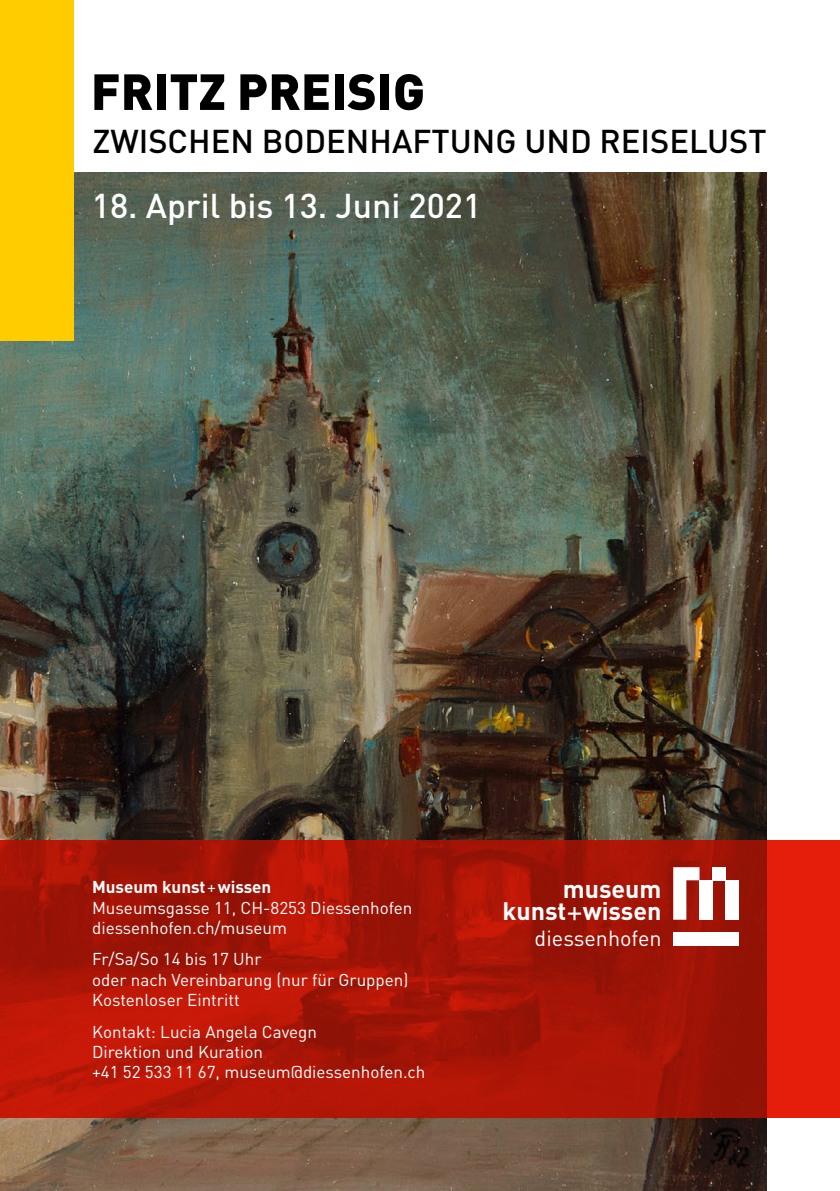
<style>
.page{position:relative;width:840px;height:1191px;background:#fff}
.page>*{position:absolute;margin:0;border:0;box-sizing:border-box;transform-origin:0 0}
.t1{font:900 50px "DIN";color:#000}
.t2{font:500 34px "DIN";color:#fff}
.t3{font:500 32.6px "DIN";color:#000}
.t4{font:700 25px/21.4px "DIN";color:#fff;text-align:right}
.t5{font:21.6px "DIN";color:#fff}
.t6{font:17px/20.4px "DIN";color:#fff}
.s1{font-weight:700}
.s2{font-weight:400;font-size:31.2px}
</style>
<div class="page">
<img style="left:0;top:173px;width:765px;height:1018px">
<div style="left:0;top:0;width:74px;height:340px;background:#fc0"></div>
<img style="left:0;top:552px;width:1px;height:159px">
<img style="left:0;top:739px;width:1px;height:222px">
<svg style="left:0;top:840px;width:839px;height:277px;background:#ad1506"></svg>
<div style="left:699px;top:880px;width:13px;height:39px;background:#fff"></div>
<svg style="left:672px;top:867px;width:27px;height:52px"></svg>
<div style="left:712px;top:867px;width:13px;height:13px;background:#fff"></div>
<div style="left:725px;top:880px;width:13px;height:39px;background:#fff"></div>
<div style="left:672px;top:933px;width:66px;height:13px;background:#fff"></div>
<h1 class="t1" style="left:91px;top:58px;width:336px">FRITZ PREISIG</h1>
<h3 class="t3" style="left:92px;top:120px;width:675px">ZWISCHEN BODENHAFTUNG UND REISELUST</h3>
<h2 class="t2" style="left:92px;top:184px;width:390px">18. April bis 13. Juni 2021</h2>
<p class="t6" style="left:92px;top:876px;width:321px"><span class="s1">Museum kunst</span>+<span class="s1">wissen<br></span>Museumsgasse 11, CH-8253 Diessenhofen diessenhofen.ch/museum</p>
<p class="t6" style="left:92px;top:948px;width:318px">Fr/Sa/So 14 bis 17 Uhr<br>oder nach Vereinbarung (nur für Gruppen)<br>Kostenloser Eintritt</p>
<p class="t6" style="left:92px;top:1021px;width:335px">Kontakt: Lucia Angela Cavegn<br>Direktion und Kuration<br>+41 52 533 11 67, museum@diessenhofen.ch</p>
<h3 class="t4" style="left:502px;top:877px;width:160px">museum kunst<span class="s2">+</span>wissen</h3>
<p class="t5" style="left:534px;top:924px;width:128px">diessenhofen</p>
</div>
